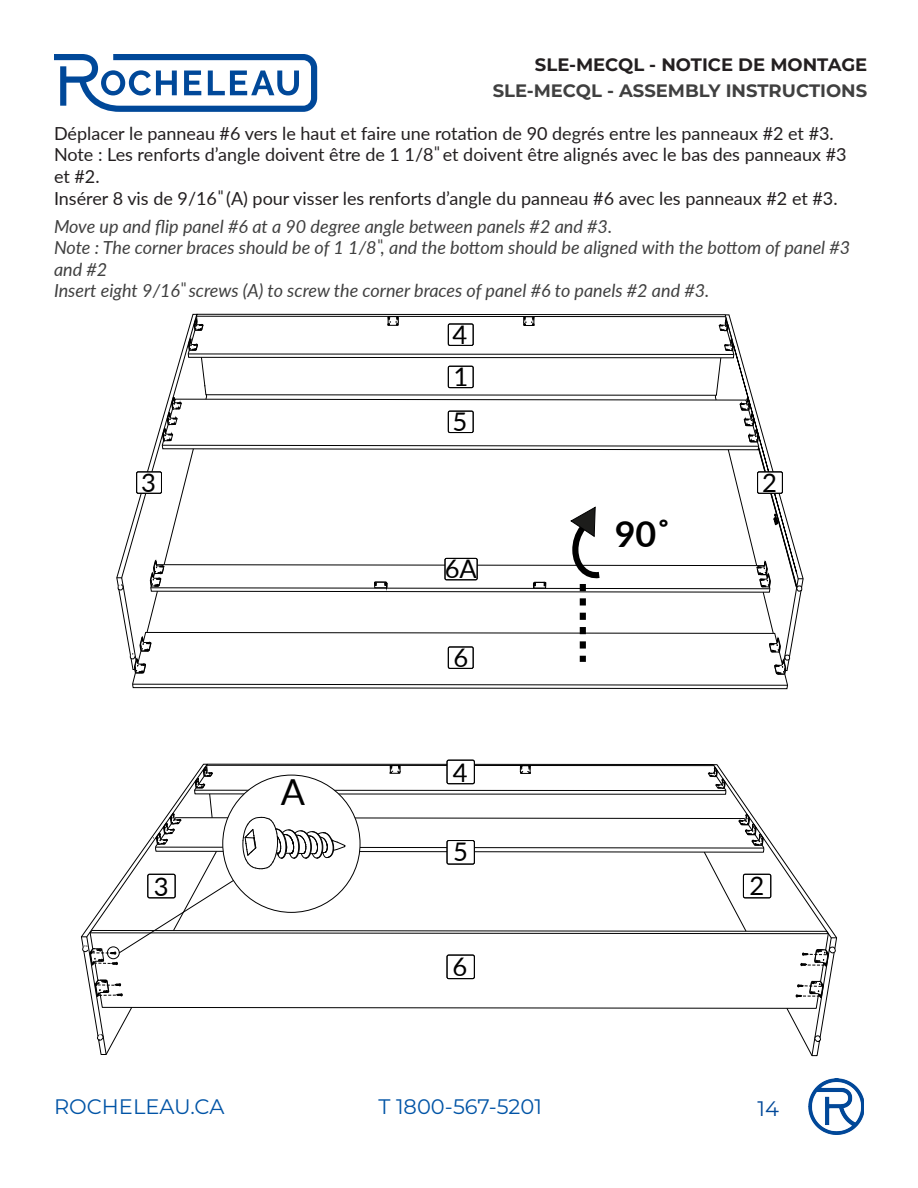
<style>
.page{position:relative;width:918px;height:1188px;background:#fff}
.page>*{position:absolute;margin:0;border:0;box-sizing:border-box;transform-origin:0 0}
.t1{font:700 35.85px "Lato";color:#000}
.t2{font:35.85px "Lato";color:#000}
.t3{font:25.65px/44.8px "Lato";color:#000}
.t4{font:21px "Montserrat";color:#0154a6}
.t5{font:21px "Montserrat";color:#004899}
.t6{font:18px/21.6px "Lato";color:#231f20}
.t7{font:italic 18px/21.6px "Lato";color:#404040}
.t8{font:700 18px "Montserrat";color:#404040}
.t9{font:700 18px "Montserrat";color:#231f20}
.s1{font-style:normal}
</style>
<div class="page">
<svg style="left:54px;top:54px;width:263px;height:58px"></svg>
<img style="left:809px;top:1079px;width:55px;height:55px">
<svg style="left:116px;top:313px;width:688px;height:376px"></svg>
<div style="left:445px;top:558px;width:32px;height:22px;background:#fff;border-radius:2px"></div>
<div style="left:445px;top:558px;width:32px;height:22px;border:1px solid #000;border-radius:2px"></div>
<svg style="left:81px;top:759px;width:756px;height:297px"></svg>
<p class="t9" style="left:535px;top:52px;width:334px">SLE-MECQL - NOTICE DE MONTAGE</p>
<p class="t8" style="left:493px;top:78px;width:376px">SLE-MECQL - ASSEMBLY INSTRUCTIONS</p>
<p class="t6" style="left:54px;top:122px;width:781px">Déplacer le panneau #6 vers le haut et faire une rotation de 90 degrés entre les panneaux #2 et #3.</p>
<p class="t6" style="left:54px;top:143px;width:794px">Note : Les renforts d’angle doivent être de 1 1/8̎ ̎ et doivent être alignés avec le bas des panneaux #3 et #2.</p>
<p class="t6" style="left:54px;top:186px;width:785px">Insérer 8 vis de 9/16̎ ̎ (A) pour visser les renforts d’angle du panneau #6 avec les panneaux #2 et #3.</p>
<p class="t7" style="left:54px;top:215px;width:560px">Move up and flip panel #6 at a 90 degree angle between panels #2 and #3.</p>
<p class="t7" style="left:54px;top:236px;width:798px">Note : The corner braces should be of 1 1/8<span class="s1">̎</span>, and the bottom should be aligned with the bottom of panel #3 and #2</p>
<p class="t7" style="left:54px;top:279px;width:657px">Insert eight 9/16<span class="s1">̎</span> screws (A) to screw the corner braces of panel #6 to panels #2 and #3.</p>
<p class="t3" style="left:453px;top:311px;width:16px">4</p>
<p class="t3" style="left:141px;top:459px;width:16px">3</p>
<p class="t3" style="left:154px;top:863px;width:16px">3</p>
<p class="t2" style="left:281px;top:766px;width:26px">A</p>
<p class="t3" style="left:453px;top:353px;width:17px">1<br>5</p>
<p class="t3" style="left:445px;top:545px;width:34px">6A</p>
<p class="t3" style="left:454px;top:634px;width:16px">6</p>
<p class="t3" style="left:453px;top:749px;width:16px">4</p>
<p class="t3" style="left:453px;top:828px;width:16px">5</p>
<p class="t3" style="left:452px;top:943px;width:16px">6</p>
<p class="t1" style="left:615px;top:508px;width:57px">90˚</p>
<p class="t3" style="left:762px;top:459px;width:16px">2</p>
<p class="t3" style="left:750px;top:862px;width:16px">2</p>
<p class="t4" style="left:54px;top:1092px;width:172px">ROCHELEAU.CA</p>
<p class="t4" style="left:378px;top:1092px;width:165px">T 1800-567-5201</p>
<p class="t5" style="left:757px;top:1094px;width:23px">14</p>
</div>
